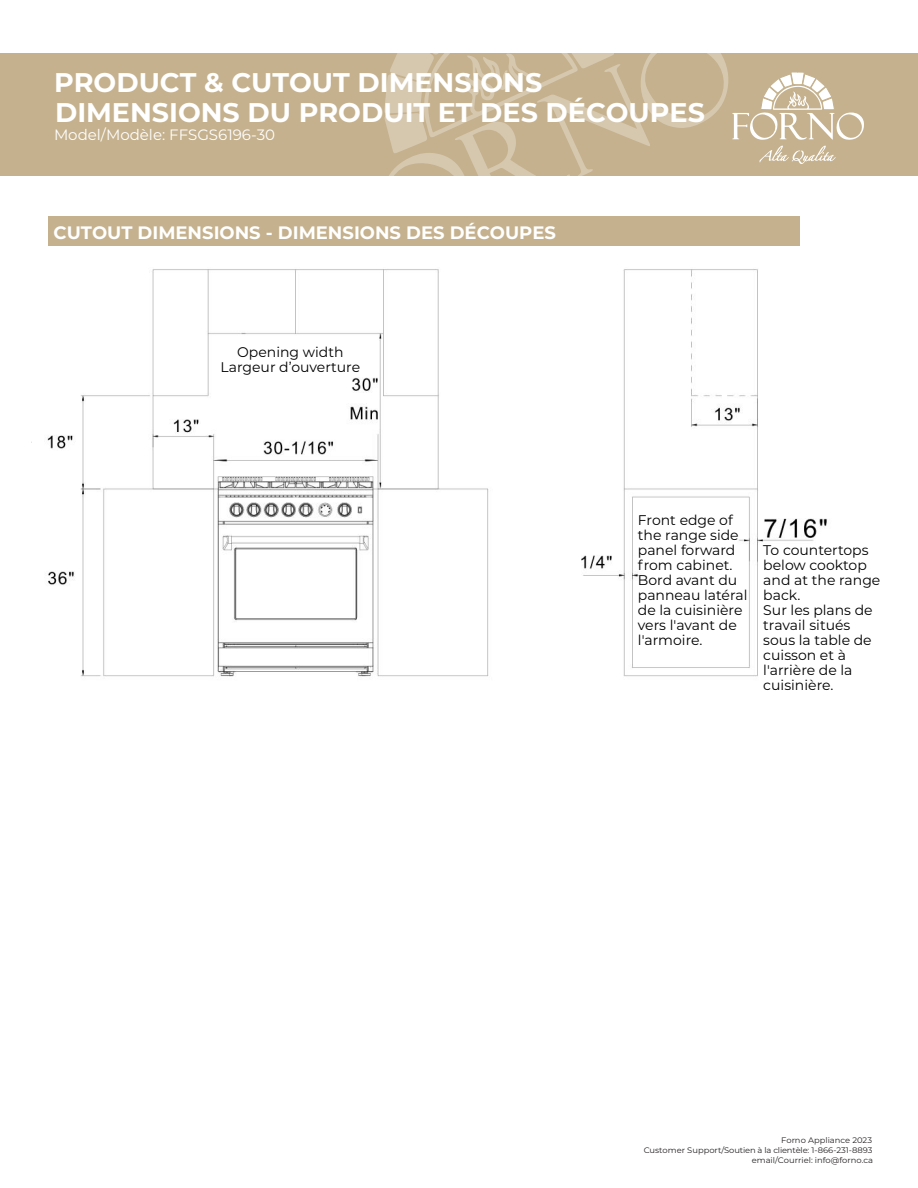
<style>
.page{position:relative;width:918px;height:1188px;background:#fff}
.page>*{position:absolute;margin:0;border:0;box-sizing:border-box;transform-origin:0 0}
.t1{font:700 27px "Montserrat";color:#fff}
.t2{font:700 18px "Montserrat";color:#fff}
.t3{font:15px "Montserrat";color:#fff}
.t4{font:13.95px/15px "Montserrat";color:#000}
.t5{font:7.95px/9.6px "Montserrat";color:#231f20;text-align:right;scale:1.04 1}
</style>
<div class="page">
<div style="left:49px;top:216px;width:751px;height:30px;background:#c5b18d"></div>
<div style="left:0;top:53px;width:918px;height:123px;background:#c5b18d"></div>
<svg style="left:759px;top:146px;width:77px;height:18px"></svg>
<svg style="left:732px;top:72px;width:132px;height:68px"></svg>
<svg style="left:389px;top:53px;width:340px;height:123px"></svg>
<svg style="left:384px;top:53px;width:230px;height:101px"></svg>
<img style="left:47px;top:269px;width:780px;height:408px">
<h1 class="t1" style="left:54px;top:63px;width:490px">PRODUCT &amp; CUTOUT DIMENSIONS</h1>
<p class="t3" style="left:54px;top:125px;width:223px">Model/Modèle: FFSGS6196-30</p>
<h1 class="t1" style="left:55px;top:93px;width:651px">DIMENSIONS DU PRODUIT ET DES DÉCOUPES</h1>
<p class="t2" style="left:54px;top:219px;width:504px">CUTOUT DIMENSIONS - DIMENSIONS DES DÉCOUPES</p>
<p class="t4" style="left:221px;top:344px;width:141px;text-align:center">Opening width<br>Largeur d’ouverture</p>
<p class="t4" style="left:638px;top:513px;width:111px">Front edge of the range side panel forward from cabinet.<br>Bord avant du panneau latéral de la cuisinière vers l'avant de l'armoire.</p>
<p class="t4" style="left:763px;top:542px;width:119px">To countertops below cooktop and at the range back.<br>Sur les plans de travail situés sous la table de cuisson et à l'arrière de la cuisinière.</p>
<p class="t5" style="left:644px;top:1136px;width:222px">Forno Appliance 2023<br>Customer Support/Soutien à la clientèle: 1-866-231-8893 email/Courriel: info@forno.ca</p>
</div>
